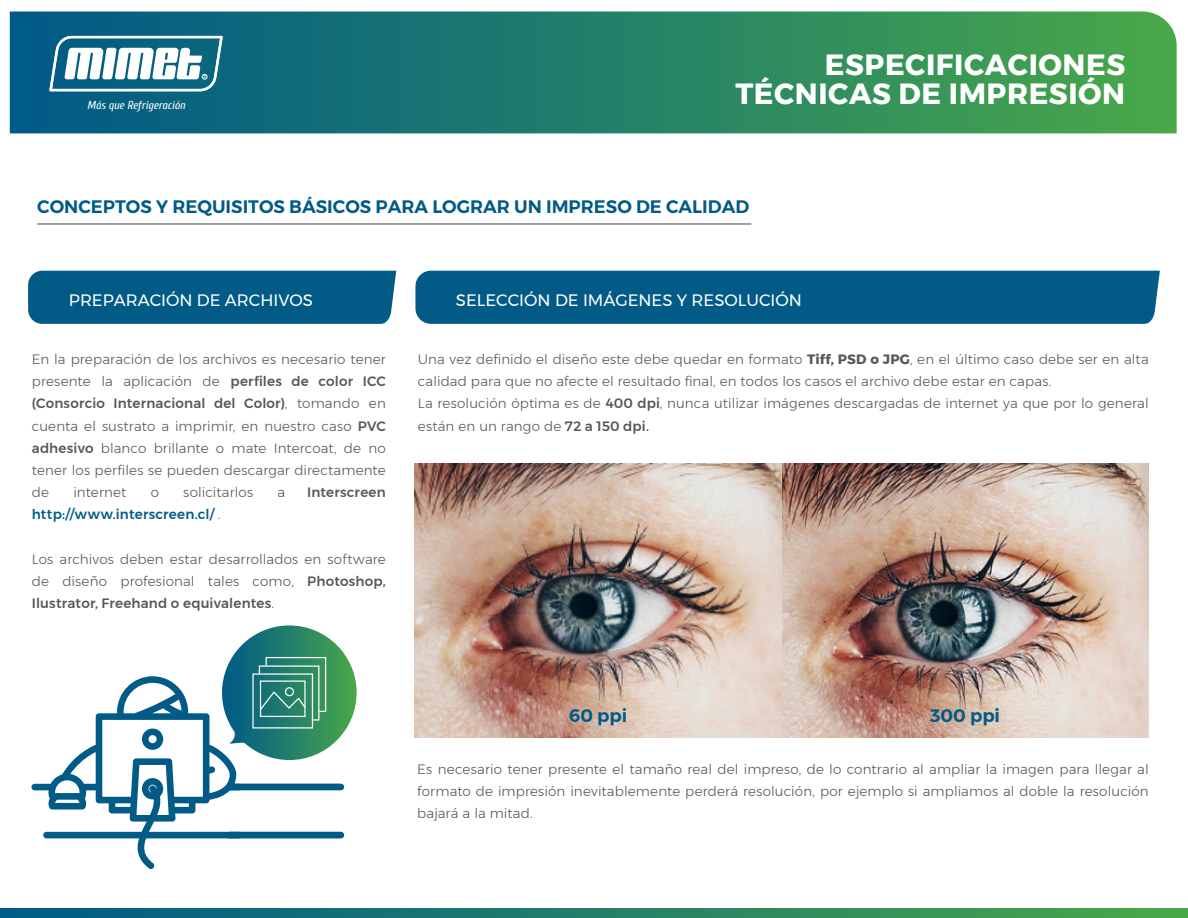
<style>
.page{position:relative;width:1188px;height:918px;background:#fff}
.page>*{position:absolute;margin:0;border:0;box-sizing:border-box;transform-origin:0 0}
.t1{font:700 29.1px "Montserrat";letter-spacing:.02em;color:#fff}
.t2{font:600 18px "Montserrat";color:#005b86}
.t3{font:16.5px "Montserrat";color:#fff}
.t4{font:300 13.5px/22.2px "Montserrat";letter-spacing:.01em;color:#575756;text-align:justify}
.t5{font:500 13.5px "Montserrat";letter-spacing:.015em;color:#015b86}
.t6{font:500 13.5px "Montserrat";letter-spacing:.015em;color:#575756}
.t7{font:italic 11.55px "Cuprum";color:#fff}
.s1{font-weight:500}
.s2{font-weight:300;color:#575756}
.s3{font-weight:700}
</style>
<div class="page">
<svg style="left:10px;top:11px;width:1167px;height:122px;background:#268268"></svg>
<svg style="left:49px;top:36px;width:174px;height:55px"></svg>
<svg style="left:0;top:908px;width:1188px;height:10px;background:#237f68"></svg>
<div style="left:28px;top:271px;width:368px;height:53px;background:#015b86"></div>
<div style="left:415px;top:271px;width:745px;height:53px;background:#015b86"></div>
<hr style="left:37px;top:223px;width:714px;height:2px;background:#575756">
<img style="left:415px;top:463px;width:734px;height:275px">
<svg style="left:31px;top:625px;width:326px;height:244px"></svg>
<p class="t7" style="left:87px;top:97px;width:100px">Más que Refrigeración</p>
<h1 class="t1" style="left:825px;top:41px;width:302px">ESPECIFICACIONES</h1>
<h1 class="t1" style="left:735px;top:70px;width:391px">TÉCNICAS DE IMPRESIÓN</h1>
<h2 class="t2" style="left:37px;top:192px;width:713px">CONCEPTOS Y REQUISITOS BÁSICOS PARA LOGRAR UN IMPRESO DE CALIDAD</h2>
<p class="t3" style="left:69px;top:287px;width:246px">PREPARACIÓN DE ARCHIVOS</p>
<p class="t3" style="left:456px;top:287px;width:348px">SELECCIÓN DE IMÁGENES Y RESOLUCIÓN</p>
<p class="t4" style="left:32px;top:348px;width:356px">En la preparación de los archivos es necesario tener presente la aplicación de <span class="s1">perfiles de color ICC (Consorcio Internacional del Color)</span>, tomando en cuenta el sustrato a imprimir, en nuestro caso <span class="s1">PVC adhesivo</span> blanco brillante o mate Intercoat, de no tener los perfiles se pueden descargar directamente de</p>
<p class="t4" style="left:73px;top:481px;width:54px">internet</p>
<p class="t4" style="left:151px;top:481px;width:10px">o</p>
<p class="t4" style="left:183px;top:481px;width:71px">solicitarlos</p>
<p class="t4" style="left:278px;top:481px;width:9px">a</p>
<p class="t6" style="left:307px;top:482px;width:80px">Interscreen</p>
<p class="t5" style="left:32px;top:504px;width:190px">http://www.interscreen.cl/ <span class="s2">.</span></p>
<p class="t4" style="left:32px;top:548px;width:355px">Los archivos deben estar desarrollados en software de diseño profesional tales como, <span class="s1">Photoshop, Ilustrator, Freehand o equivalentes</span>.</p>
<p class="t4" style="left:418px;top:348px;width:732px;text-align:left">Una vez definido el diseño este debe quedar en formato <span class="s3">Tiff, PSD o JPG</span>, en el último caso debe ser en alta calidad para que no afecte el resultado final, en todos los casos el archivo debe estar en capas.<br>La resolución óptima es de <span class="s1">400 dpi</span>, nunca utilizar imágenes descargadas de internet ya que por lo general están en un rango de <span class="s1">72 a 150 dpi.</span></p>
<h2 class="t2" style="left:569px;top:701px;width:60px">60 ppi</h2>
<h2 class="t2" style="left:930px;top:701px;width:72px">300 ppi</h2>
<p class="t4" style="left:417px;top:758px;width:733px">Es necesario tener presente el tamaño real del impreso, de lo contrario al ampliar la imagen para llegar al formato de impresión inevitablemente perderá resolución, por ejemplo si ampliamos al doble la resolución bajará a la mitad.</p>
</div>
